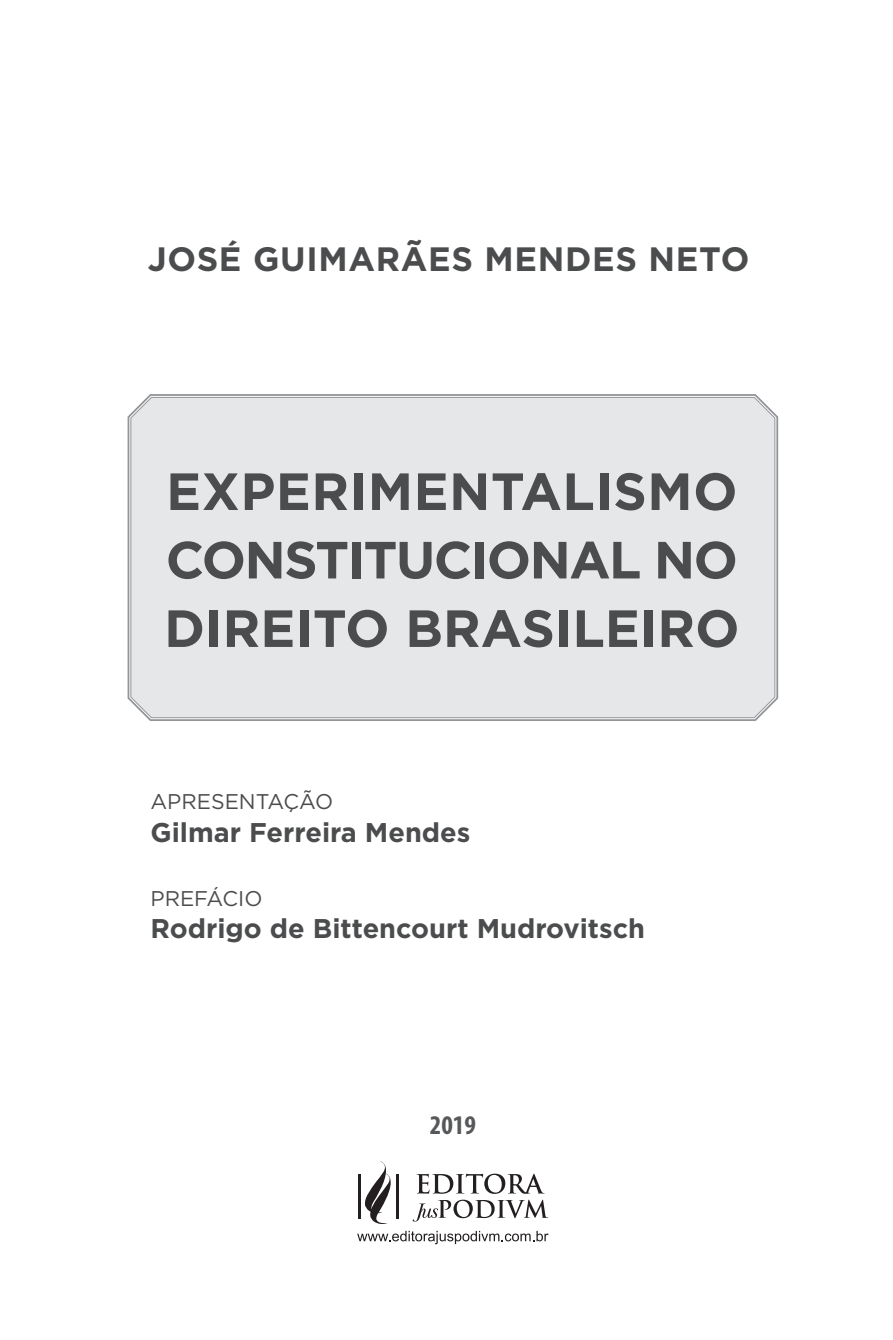
<style>
.page{position:relative;width:893px;height:1340px;background:#fff}
.page>*{position:absolute;margin:0;border:0;box-sizing:border-box;transform-origin:0 0}
.t1{font:700 52.2px/68.4px "Gotham";color:#4b4c4d;text-align:justify}
.t2{font:700 33.75px "Gotham";letter-spacing:.02em;color:#4b4c4d}
.t3{font:700 27px "Gotham";color:#4b4c4d}
.t4{font:700 condensed 27px "Myriad Pro";color:#57585a}
.t5{font:21.38px "Gotham";color:#4b4c4d}
</style>
<div class="page">
<svg style="left:365px;top:1161px;width:26px;height:63px"></svg>
<hr style="left:358px;top:1174px;width:2px;height:44px;background:#231f20">
<hr style="left:397px;top:1174px;width:2px;height:44px;background:#231f20">
<svg style="left:416px;top:1173px;width:127px;height:20px"></svg>
<svg style="left:413px;top:1199px;width:135px;height:22px"></svg>
<svg style="left:357px;top:1230px;width:192px;height:14px"></svg>
<svg style="left:127px;top:394px;width:652px;height:327px;background:#babcbe"></svg>
<div style="left:130px;top:396px;width:645px;height:322px;background:#e6e7e9"></div>
<p class="t2" style="left:148px;top:237px;width:603px">JOSÉ GUIMARÃES MENDES NETO</p>
<p class="t1" style="left:164px;top:457px;width:577px">EXPERIMENTALISMO CONSTITUCIONAL NO DIREITO BRASILEIRO</p>
<p class="t5" style="left:150px;top:788px;width:184px">APRESENTAÇÃO</p>
<p class="t3" style="left:150px;top:814px;width:321px">Gilmar Ferreira Mendes</p>
<p class="t5" style="left:150px;top:884px;width:113px">PREFÁCIO</p>
<p class="t3" style="left:150px;top:910px;width:496px">Rodrigo de Bittencourt Mudrovitsch</p>
<p class="t4" style="left:430px;top:1108px;width:48px">2019</p>
</div>
